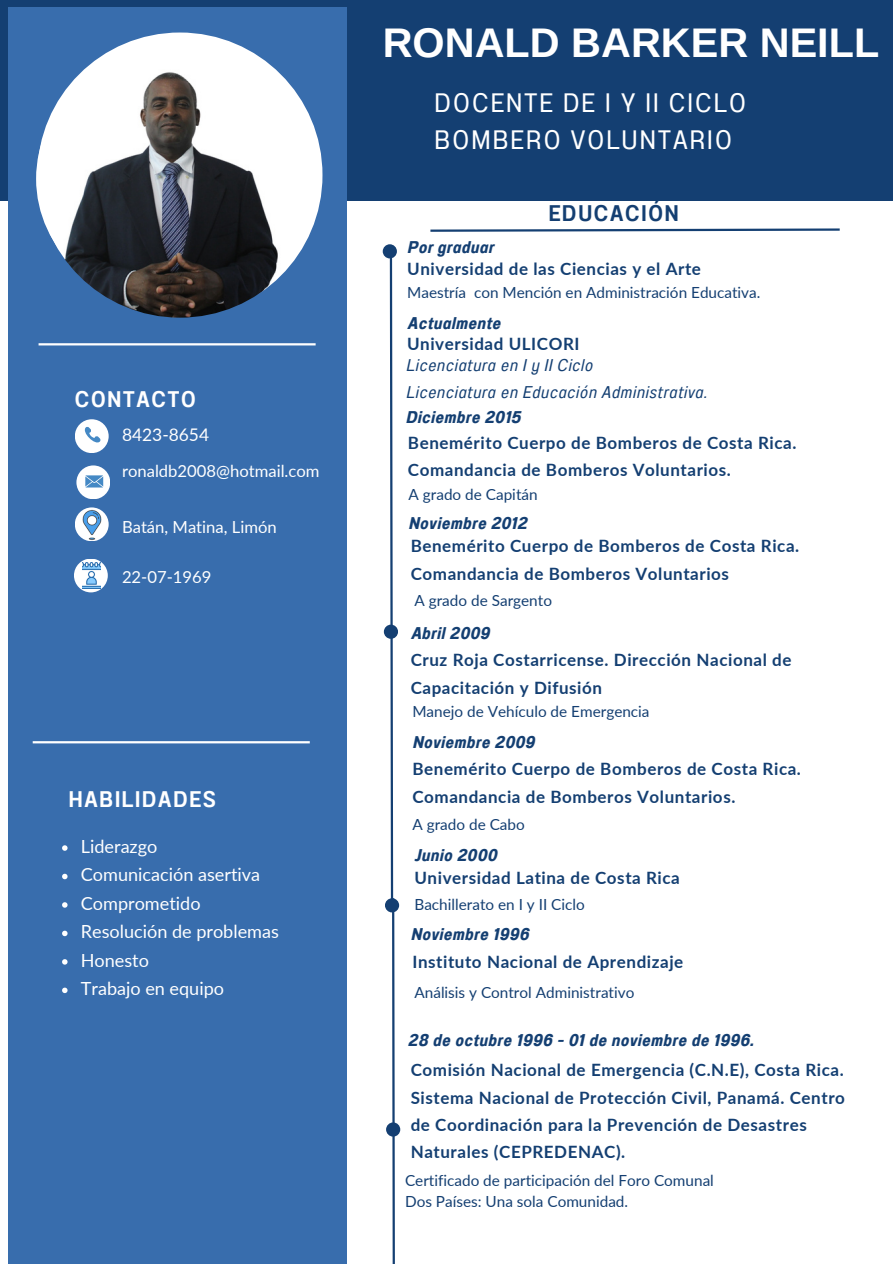
<style>
.page{position:relative;width:893px;height:1264px;background:#fff}
.page>*{position:absolute;margin:0;border:0;box-sizing:border-box;transform-origin:0 0}
.t1{font:700 41.4px "Arimo";color:#fff}
.t2{font:26.7px "Anantason Wd 75";letter-spacing:.08em;color:#fff}
.t3{font:22.65px "Anantason Semi Bold Wd 75";letter-spacing:.08em;color:#fff}
.t4{font:22.65px "Anantason Semi Bold Wd 75";letter-spacing:.08em;color:#143f72}
.t5{font:18.15px "Lato";color:#fff}
.t6{font:17.4px "Lato";color:#fff}
.t7{font:700 16.95px/27.3px "Lato";letter-spacing:.035em;color:#143f72}
.t8{font:16.95px "Anantason Bold Wd 75 It";letter-spacing:.035em;color:#143f72}
.t9{font:16.95px "Anantason Wd 75 It";letter-spacing:.035em;color:#143f72}
.t10{font:16.65px "Lato";color:#fff}
.t11{font:15.3px/20.9px "Lato";color:#143f72}
</style>
<div class="page">
<div style="left:0;top:0;width:892px;height:200px;background:#143f72"></div>
<div style="left:8px;top:7px;width:338px;height:1256px;background:#386dad"></div>
<div style="left:75px;top:419px;width:34px;height:34px;background:#fff;border-radius:50%"></div>
<svg style="left:84px;top:427px;width:16px;height:16px"></svg>
<div style="left:76px;top:465px;width:34px;height:34px;background:#fff;border-radius:50%"></div>
<svg style="left:75px;top:507px;width:34px;height:34px"></svg>
<svg style="left:85px;top:475px;width:18px;height:12px"></svg>
<svg style="left:430px;top:228px;width:410px;height:4px"></svg>
<hr style="left:39px;top:343px;width:276px;height:2px;background:#fff">
<hr style="left:33px;top:741px;width:277px;height:2px;background:#fff">
<svg style="left:382px;top:244px;width:15px;height:14px"></svg>
<div style="left:384px;top:624px;width:14px;height:15px;background:#143f72;border-radius:50%"></div>
<div style="left:385px;top:898px;width:14px;height:14px;background:#143f72;border-radius:50%"></div>
<img style="left:37px;top:33px;width:285px;height:284px;border-radius:50%">
<img style="left:76px;top:507px;width:31px;height:34px">
<svg style="left:74px;top:558px;width:34px;height:34px"></svg>
<img style="left:82px;top:563px;width:18px;height:25px">
<svg style="left:62px;top:845px;width:6px;height:5px"></svg>
<svg style="left:62px;top:873px;width:6px;height:6px"></svg>
<svg style="left:62px;top:902px;width:6px;height:5px"></svg>
<svg style="left:62px;top:930px;width:6px;height:6px"></svg>
<svg style="left:62px;top:959px;width:6px;height:5px"></svg>
<svg style="left:62px;top:987px;width:6px;height:6px"></svg>
<div style="left:386px;top:1122px;width:14px;height:14px;background:#143f72;border-radius:50%"></div>
<svg style="left:388px;top:247px;width:8px;height:1016px"></svg>
<p class="t3" style="left:75px;top:386px;width:122px">CONTACTO</p>
<p class="t6" style="left:122px;top:424px;width:89px">8423-8654</p>
<p class="t10" style="left:122px;top:461px;width:199px">ronaldb2008@hotmail.com</p>
<p class="t10" style="left:122px;top:516px;width:156px">Batán, Matina, Limón</p>
<p class="t10" style="left:122px;top:566px;width:91px">22-07-1969</p>
<p class="t3" style="left:69px;top:785px;width:149px">HABILIDADES</p>
<p class="t5" style="left:81px;top:835px;width:78px">Liderazgo</p>
<p class="t5" style="left:81px;top:863px;width:181px">Comunicación asertiva</p>
<p class="t5" style="left:81px;top:892px;width:121px">Comprometido</p>
<p class="t5" style="left:81px;top:920px;width:200px">Resolución de problemas</p>
<p class="t5" style="left:81px;top:948px;width:70px">Honesto</p>
<p class="t5" style="left:81px;top:977px;width:145px">Trabajo en equipo</p>
<p class="t1" style="left:382px;top:20px;width:498px">RONALD BARKER NEILL</p>
<p class="t2" style="left:434px;top:87px;width:313px">DOCENTE DE I Y II CICLO</p>
<p class="t2" style="left:434px;top:124px;width:299px">BOMBERO VOLUNTARIO</p>
<p class="t8" style="left:407px;top:237px;width:88px">Por graduar</p>
<p class="t4" style="left:548px;top:199px;width:131px">EDUCACIÓN</p>
<p class="t7" style="left:407px;top:254px;width:295px">Universidad de las Ciencias y el Arte</p>
<p class="t11" style="left:407px;top:282px;width:354px">Maestría con Mención en Administración Educativa.</p>
<p class="t8" style="left:407px;top:313px;width:94px">Actualmente</p>
<p class="t7" style="left:407px;top:330px;width:174px">Universidad ULICORI</p>
<p class="t9" style="left:406px;top:355px;width:188px">Licenciatura en I y II Ciclo</p>
<p class="t9" style="left:406px;top:382px;width:302px">Licenciatura en Educación Administrativa.</p>
<p class="t8" style="left:406px;top:407px;width:116px">Diciembre 2015</p>
<p class="t7" style="left:408px;top:428px;width:390px">Benemérito Cuerpo de Bomberos de Costa Rica.<br>Comandancia de Bomberos Voluntarios.</p>
<p class="t11" style="left:408px;top:483px;width:130px">A grado de Capitán</p>
<p class="t8" style="left:408px;top:513px;width:120px">Noviembre 2012</p>
<p class="t7" style="left:410px;top:532px;width:390px">Benemérito Cuerpo de Bomberos de Costa Rica.<br>Comandancia de Bomberos Voluntarios</p>
<p class="t11" style="left:414px;top:589px;width:139px">A grado de Sargento</p>
<p class="t8" style="left:410px;top:623px;width:80px">Abril 2009</p>
<p class="t7" style="left:410px;top:646px;width:382px">Cruz Roja Costarricense. Dirección Nacional de<br>Capacitación y Difusión</p>
<p class="t8" style="left:412px;top:732px;width:123px">Noviembre 2009</p>
<p class="t11" style="left:412px;top:700px;width:239px">Manejo de Vehículo de Emergencia</p>
<p class="t7" style="left:412px;top:755px;width:390px">Benemérito Cuerpo de Bomberos de Costa Rica.<br>Comandancia de Bomberos Voluntarios.</p>
<p class="t11" style="left:412px;top:814px;width:114px">A grado de Cabo</p>
<p class="t8" style="left:414px;top:845px;width:84px">Junio 2000</p>
<p class="t7" style="left:414px;top:863px;width:267px">Universidad Latina de Costa Rica</p>
<p class="t11" style="left:414px;top:893px;width:172px">Bachillerato en I y II Ciclo</p>
<p class="t8" style="left:410px;top:924px;width:119px">Noviembre 1996</p>
<p class="t7" style="left:412px;top:948px;width:272px">Instituto Nacional de Aprendizaje</p>
<p class="t11" style="left:414px;top:981px;width:221px">Análisis y Control Administrativo</p>
<p class="t8" style="left:408px;top:1030px;width:347px">28 de octubre 1996 - 01 de noviembre de 1996.</p>
<p class="t7" style="left:410px;top:1056px;width:436px">Comisión Nacional de Emergencia (C.N.E), Costa Rica.<br>Sistema Nacional de Protección Civil, Panamá. Centro de Coordinación para la Prevención de Desastres Naturales (CEPREDENAC).</p>
<p class="t11" style="left:405px;top:1169px;width:310px">Certificado de participación del Foro Comunal<br>Dos Países: Una sola Comunidad.</p>
</div>
